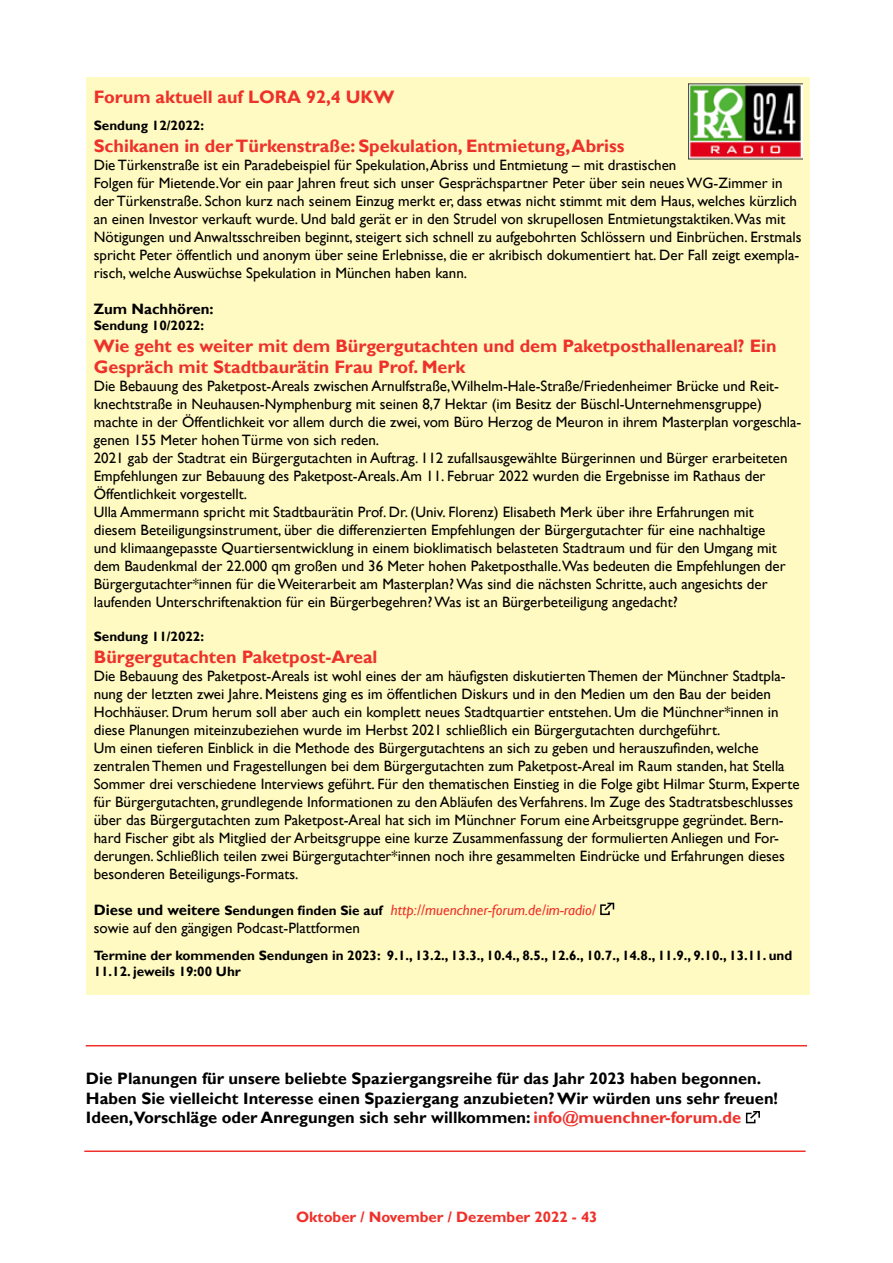
<style>
.page{position:relative;width:893px;height:1263px;background:#fff}
.page>*{position:absolute;margin:0;border:0;box-sizing:border-box;transform-origin:0 0}
.t1{font:700 18px/21.6px "Gill Sans";color:#ee312a}
.t2{font:700 16.5px/19.8px "Gill Sans";color:#000}
.t3{font:15px/18px "Gill Sans";color:#000}
.t4{font:700 15px "Gill Sans";color:#ee312a}
.t5{font:700 15px "Gill Sans";color:#000}
.t6{font:700 13.5px/16.2px "Gill Sans";color:#000}
.s1{font-weight:700}
.s2{font-weight:700;font-size:13.5px}
.s3{font-style:italic;color:#ee312a}
.s4{color:#ee312a}
</style>
<div class="page">
<div style="left:86px;top:77px;width:723px;height:918px;background:#fffac2"></div>
<svg style="left:600px;top:902px;width:15px;height:14px"></svg>
<img style="left:688px;top:83px;width:114px;height:77px">
<svg style="left:745px;top:1111px;width:15px;height:13px"></svg>
<hr style="left:86px;top:1045px;width:721px;height:1px;background:#ee312a">
<hr style="left:84px;top:1150px;width:722px;height:2px;background:#ee312a">
<p class="t1" style="left:94px;top:87px;width:302px">Forum aktuell auf LORA 92,4 UKW</p>
<p class="t6" style="left:94px;top:118px;width:112px">Sendung 12/2022:</p>
<p class="t1" style="left:94px;top:135px;width:532px">Schikanen in der Türkenstraße: Spekulation, Entmietung, Abriss</p>
<p class="t3" style="left:94px;top:156px;width:709px">Die Türkenstraße ist ein Paradebeispiel für Spekulation, Abriss und Entmietung – mit drastischen<br>Folgen für Mietende.Vor ein paar Jahren freut sich unser Gesprächspartner Peter über sein neues WG-Zimmer in der Türkenstraße. Schon kurz nach seinem Einzug merkt er, dass etwas nicht stimmt mit dem Haus, welches kürzlich an einen Investor verkauft wurde. Und bald gerät er in den Strudel von skrupellosen Entmietungstaktiken.Was mit Nötigungen und Anwaltsschreiben beginnt, steigert sich schnell zu aufgebohrten Schlössern und Einbrüchen. Erstmals spricht Peter öffentlich und anonym über seine Erlebnisse, die er akribisch dokumentiert hat. Der Fall zeigt exempla&shy;risch, welche Auswüchse Spekulation in München haben kann.</p>
<p class="t5" style="left:94px;top:300px;width:121px">Zum Nachhören:</p>
<p class="t6" style="left:94px;top:318px;width:112px">Sendung 10/2022:</p>
<p class="t1" style="left:94px;top:335px;width:684px">Wie geht es weiter mit dem Bürgergutachten und dem Paketposthallenareal? Ein<br>Gespräch mit Stadtbaurätin Frau Prof. Merk</p>
<p class="t3" style="left:94px;top:377px;width:709px">Die Bebauung des Paketpost-Areals zwischen Arnulfstraße,Wilhelm-Hale-Straße/Friedenheimer Brücke und Reit&shy;knechtstraße in Neuhausen-Nymphenburg mit seinen 8,7 Hektar (im Besitz der Büschl-Unternehmensgruppe) machte in der Öffentlichkeit vor allem durch die zwei, vom Büro Herzog de Meuron in ihrem Masterplan vorgeschla&shy;genen 155 Meter hohen Türme von sich reden.<br>2021 gab der Stadtrat ein Bürgergutachten in Auftrag. 112 zufallsausgewählte Bürgerinnen und Bürger erarbeiteten Empfehlungen zur Bebauung des Paketpost-Areals. Am 11. Februar 2022 wurden die Ergebnisse im Rathaus der Öffentlichkeit vorgestellt.<br>Ulla Ammermann spricht mit Stadtbaurätin Prof. Dr. (Univ. Florenz) Elisabeth Merk über ihre Erfahrungen mit<br>diesem Beteiligungsinstrument, über die differenzierten Empfehlungen der Bürgergutachter für eine nachhaltige<br>und klimaangepasste Quartiersentwicklung in einem bioklimatisch belasteten Stadtraum und für den Umgang mit dem Baudenkmal der 22.000 qm großen und 36 Meter hohen Paketposthalle.Was bedeuten die Empfehlungen der Bürgergutachter*innen für die Weiterarbeit am Masterplan? Was sind die nächsten Schritte, auch angesichts der laufenden Unterschriftenaktion für ein Bürgerbegehren? Was ist an Bürgerbeteiligung angedacht?</p>
<p class="t6" style="left:94px;top:629px;width:112px">Sendung 11/2022:</p>
<p class="t1" style="left:94px;top:647px;width:285px">Bürgergutachten Paketpost-Areal</p>
<p class="t3" style="left:94px;top:667px;width:707px">Die Bebauung des Paketpost-Areals ist wohl eines der am häufigsten diskutierten Themen der Münchner Stadtpla&shy;nung der letzten zwei Jahre. Meistens ging es im öffentlichen Diskurs und in den Medien um den Bau der beiden Hochhäuser. Drum herum soll aber auch ein komplett neues Stadtquartier entstehen. Um die Münchner*innen in diese Planungen miteinzubeziehen wurde im Herbst 2021 schließlich ein Bürgergutachten durchgeführt.<br>Um einen tieferen Einblick in die Methode des Bürgergutachtens an sich zu geben und herauszufinden, welche zentralen Themen und Fragestellungen bei dem Bürgergutachten zum Paketpost-Areal im Raum standen, hat Stella Sommer drei verschiedene Interviews geführt. Für den thematischen Einstieg in die Folge gibt Hilmar Sturm, Experte für Bürgergutachten, grundlegende Informationen zu den Abläufen des Verfahrens. Im Zuge des Stadtratsbeschlusses über das Bürgergutachten zum Paketpost-Areal hat sich im Münchner Forum eine Arbeitsgruppe gegründet. Bern&shy;hard Fischer gibt als Mitglied der Arbeitsgruppe eine kurze Zusammenfassung der formulierten Anliegen und For&shy;derungen. Schließlich teilen zwei Bürgergutachter*innen noch ihre gesammelten Eindrücke und Erfahrungen dieses besonderen Beteiligungs-Formats.</p>
<p class="t3" style="left:94px;top:901px;width:504px"><span class="s1">Diese und weitere</span> <span class="s2">Sendungen finden Sie auf</span> <span class="s3">http://muenchner-forum.de/im-radio/ </span>sowie auf den gängigen Podcast-Plattformen</p>
<p class="t6" style="left:94px;top:948px;width:700px">Termine der kommenden Sendungen in 2023: 9.1., 13.2., 13.3., 10.4., 8.5., 12.6., 10.7., 14.8., 11.9., 9.10., 13.11. und<br>11.12. jeweils 19:00 Uhr</p>
<p class="t2" style="left:86px;top:1069px;width:694px">Die Planungen für unsere beliebte Spaziergangsreihe für das Jahr 2023 haben begonnen.<br>Haben Sie vielleicht Interesse einen Spaziergang anzubieten? Wir würden uns sehr freuen!<br>Ideen,Vorschläge oder Anregungen sich sehr willkommen: <span class="s4">info@muenchner-forum.de</span></p>
<p class="t4" style="left:296px;top:1208px;width:303px">Oktober / November / Dezember 2022 - 43</p>
</div>
